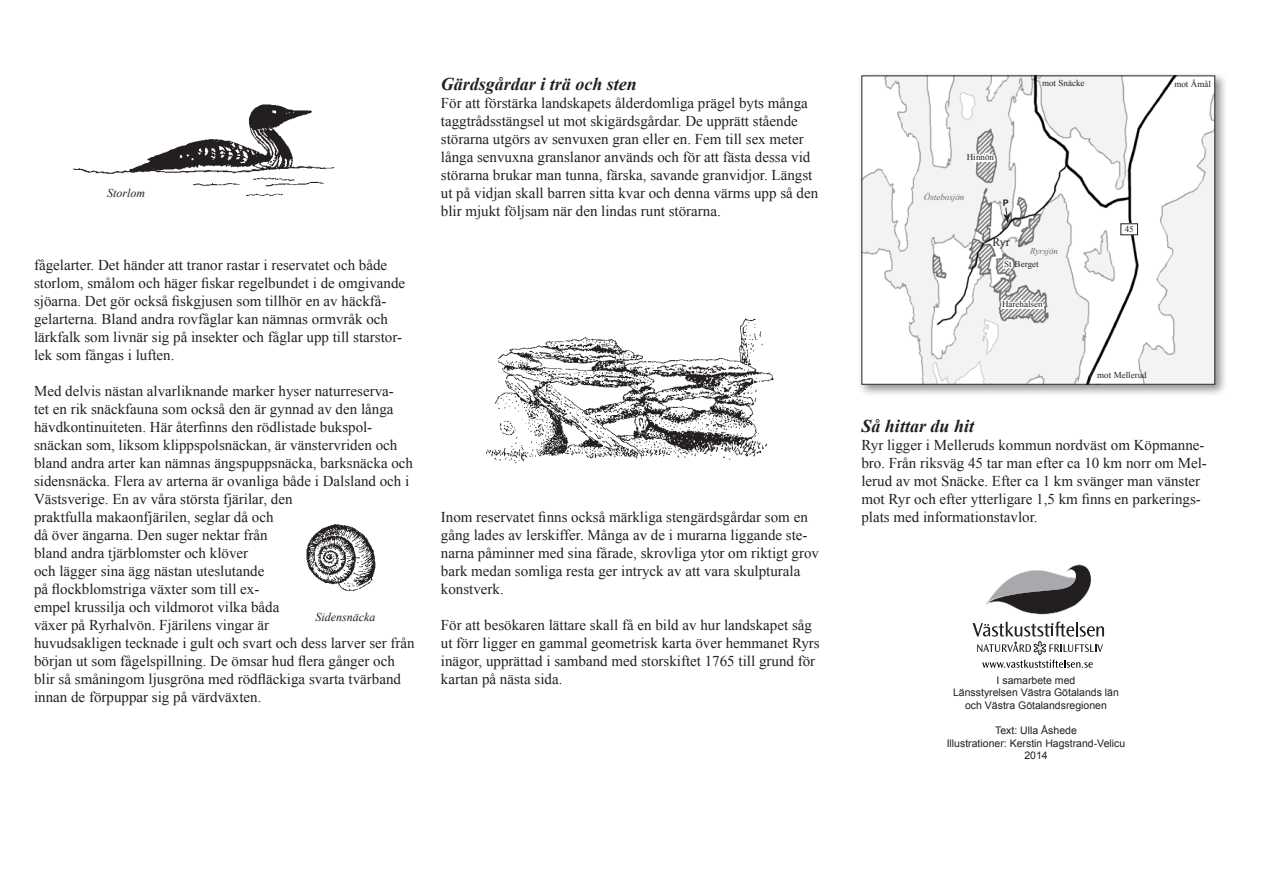
<style>
.page{position:relative;width:1263px;height:893px;background:#fff}
.page>*{position:absolute;margin:0;border:0;box-sizing:border-box;transform-origin:0 0}
.Rubrik_folder{font:italic 700 18px "Times New Roman";color:#231f20}
.Bröndtext_folder{font:15px/18px "Times New Roman";color:#231f20}
.Bildtext{font:italic 12px "Times New Roman";color:#231f20}
.Bildtext-2{font:12px "Times New Roman";color:#231f20}
.Brödtext{font:10.5px "Arial";color:#231f20}
.Bildtext-3{font:9px "Times New Roman";color:#231f20}
.Bildtext-4{font:italic 9px "Times New Roman";color:#6c6d70}
.Brödtext-2{font:9px "Times New Roman";color:#231f20}
.t1{font:700 9px "Arial";color:#231f20}
</style>
<div class="page">
<img style="left:486px;top:318px;width:288px;height:146px">
<div style="left:857px;top:71px;width:370px;height:326px;background:#231f20;opacity:.5"></div>
<img style="left:863px;top:77px;width:350px;height:306px">
<svg style="left:973px;top:150px;width:24px;height:15px"></svg>
<svg style="left:999px;top:297px;width:46px;height:28px"></svg>
<svg style="left:1000px;top:257px;width:16px;height:14px"></svg>
<div style="left:1121px;top:224px;width:16px;height:11px;background:#fff"></div>
<svg style="left:1003px;top:207px;width:7px;height:16px"></svg>
<img style="left:306px;top:524px;width:70px;height:68px">
<img style="left:73px;top:104px;width:262px;height:92px">
<svg style="left:986px;top:564px;width:105px;height:51px"></svg>
<svg style="left:972px;top:622px;width:132px;height:46px"></svg>
<p class="Bildtext" style="left:107px;top:184px;width:40px">Storlom</p>
<p class="Bröndtext_folder" style="left:34px;top:256px;width:373px">fågelarter. Det händer att tranor rastar i reservatet och både storlom, smålom och häger fiskar regelbundet i de omgivande sjöarna. Det gör också fiskgjusen som tillhör en av häckfå&shy;gelarterna. Bland andra rovfåglar kan nämnas ormvråk och lärkfalk som livnär sig på insekter och fåglar upp till starstor&shy;lek som fångas i luften.</p>
<p class="Bröndtext_folder" style="left:34px;top:382px;width:382px">Med delvis nästan alvarliknande marker hyser naturreserva-<br>tet en rik snäckfauna som också den är gynnad av den långa hävdkontinuiteten. Här återfinns den rödlistade bukspol&shy;snäckan som, liksom klippspolsnäckan, är vänstervriden och bland andra arter kan nämnas ängspuppsnäcka, barksnäcka och sidensnäcka. Flera av arterna är ovanliga både i Dalsland och i Västsverige. En av våra största fjärilar, den<br>praktfulla makaonfjärilen, seglar då och<br>då över ängarna. Den suger nektar från<br>bland andra tjärblomster och klöver<br>och lägger sina ägg nästan uteslutande<br>på flockblomstriga växter som till ex-<br>empel krussilja och vildmorot vilka båda<br>växer på Ryrhalvön. Fjärilens vingar är<br>huvudsakligen tecknade i gult och svart och dess larver ser från början ut som fågelspillning. De ömsar hud flera gånger och blir så småningom ljusgröna med rödfläckiga svarta tvärband innan de förpuppar sig på värdväxten.</p>
<p class="Bildtext" style="left:315px;top:608px;width:61px">Sidensnäcka</p>
<p class="Rubrik_folder" style="left:441px;top:71px;width:198px">Gärdsgårdar i trä och sten</p>
<p class="Bröndtext_folder" style="left:441px;top:94px;width:379px">För att förstärka landskapets ålderdomliga prägel byts många taggtrådsstängsel ut mot skigärdsgårdar. De upprätt stående störarna utgörs av senvuxen gran eller en. Fem till sex meter långa senvuxna granslanor används och för att fästa dessa vid störarna brukar man tunna, färska, savande granvidjor. Längst ut på vidjan skall barren sitta kvar och denna värms upp så den blir mjukt följsam när den lindas runt störarna.</p>
<p class="Bröndtext_folder" style="left:441px;top:508px;width:380px">Inom reservatet finns också märkliga stengärdsgårdar som en gång lades av lerskiffer. Många av de i murarna liggande ste&shy;narna påminner med sina fårade, skrovliga ytor om riktigt grov bark medan somliga resta ger intryck av att vara skulpturala konstverk.</p>
<p class="Bröndtext_folder" style="left:441px;top:616px;width:380px">För att besökaren lättare skall få en bild av hur landskapet såg ut förr ligger en gammal geometrisk karta över hemmanet Ryrs inägor, upprättad i samband med storskiftet 1765 till grund för kartan på nästa sida.</p>
<p class="Bildtext-3" style="left:1042px;top:77px;width:44px">mot Snäcke</p>
<p class="Bildtext-3" style="left:967px;top:151px;width:29px">Hinnön</p>
<p class="Bildtext-4" style="left:924px;top:190px;width:42px">Östebosjön</p>
<p class="t1" style="left:1003px;top:197px;width:8px">P</p>
<p class="Bildtext-2" style="left:992px;top:234px;width:19px">Ryr</p>
<p class="Bildtext-4" style="left:1030px;top:245px;width:29px">Ryrsjön</p>
<p class="Bildtext-3" style="left:1004px;top:258px;width:36px">St Berget</p>
<p class="Bildtext-3" style="left:1002px;top:298px;width:42px">Harehalsen</p>
<p class="Brödtext-2" style="left:1125px;top:223px;width:10px">45</p>
<p class="Bildtext-3" style="left:1097px;top:369px;width:51px">mot Mellerud</p>
<p class="Bildtext-3" style="left:1174px;top:78px;width:38px">mot Åmål</p>
<p class="Rubrik_folder" style="left:861px;top:413px;width:114px">Så hittar du hit</p>
<p class="Bröndtext_folder" style="left:861px;top:436px;width:347px">Ryr ligger i Melleruds kommun nordväst om Köpmanne&shy;bro. Från riksväg 45 tar man efter ca 10 km norr om Mel&shy;lerud av mot Snäcke. Efter ca 1 km svänger man vänster mot Ryr och efter ytterligare 1,5 km finns en parkerings&shy;plats med informationstavlor.</p>
<p class="Brödtext" style="left:996px;top:673px;width:80px">I samarbete med</p>
<p class="Brödtext" style="left:953px;top:686px;width:167px">Länsstyrelsen Västra Götalands län</p>
<p class="Brödtext" style="left:965px;top:698px;width:143px">och Västra Götalandsregionen</p>
<p class="Brödtext" style="left:995px;top:723px;width:83px">Text: Ulla Åshede</p>
<p class="Brödtext" style="left:947px;top:736px;width:180px">Illustrationer: Kerstin Hagstrand-Velicu</p>
<p class="Brödtext" style="left:1024px;top:749px;width:25px">2014</p>
</div>
